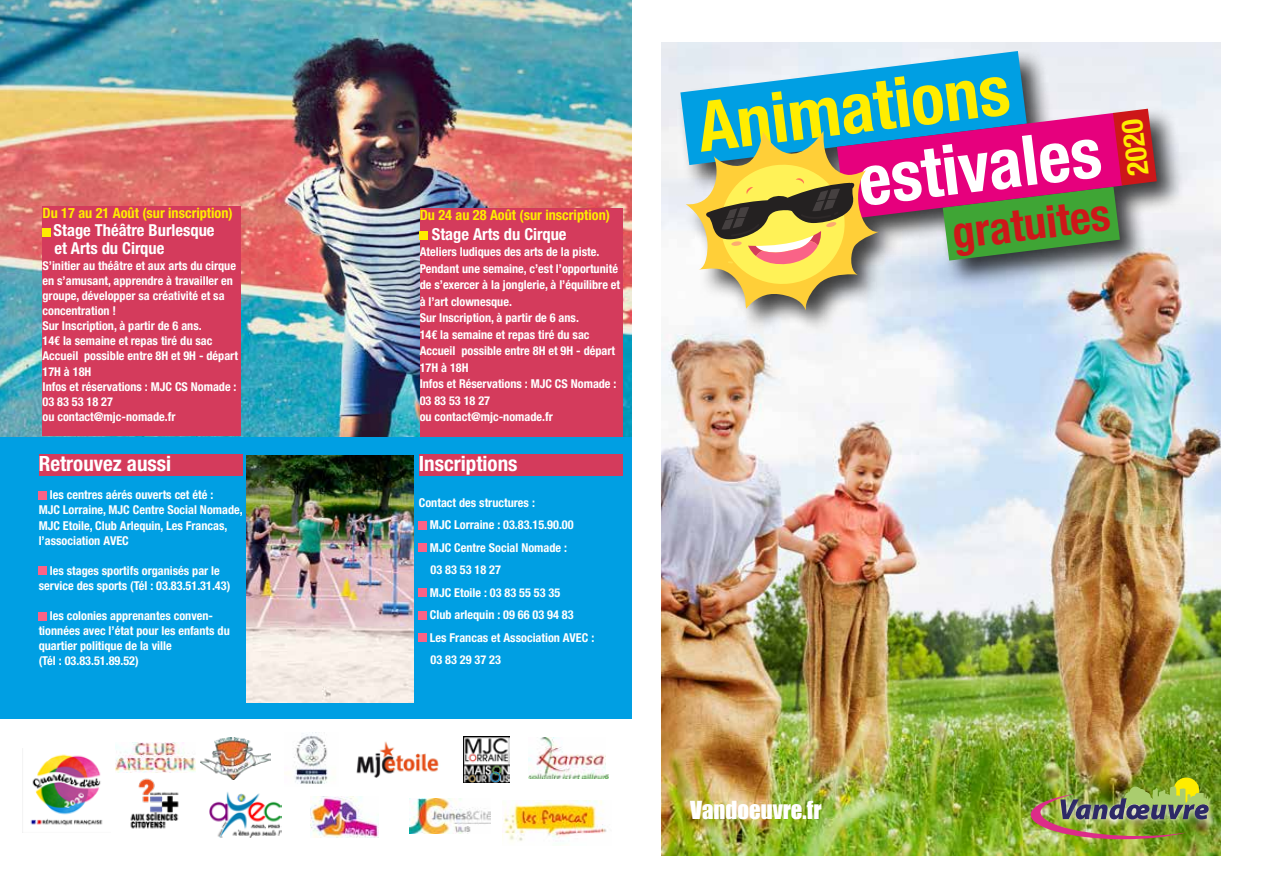
<style>
.page{position:relative;width:1263px;height:893px;background:#fff}
.page>*{position:absolute;margin:0;border:0;box-sizing:border-box;transform-origin:0 0}
.t1{font:700 condensed 69.75px "Helvetica Neue LT Std";color:#ffed00}
.t2{font:700 condensed 69.75px "Helvetica Neue LT Std";color:#fff}
.t3{font:700 condensed 44.7px "Helvetica Neue LT Std";color:#cd1719}
.t4{font:700 condensed 29.4px "Helvetica Neue LT Std";color:#ffed00}
.t5{font:22.8px "Impact";color:#fff}
.t6{font:700 condensed 21px "Helvetica Neue LT Std";color:#fff}
.t7{font:700 condensed 16.5px/18px "Helvetica Neue LT Std";color:#fff}
.t8{font:700 condensed 14.25px "Helvetica Neue LT Std";color:#ffed00}
.t9{font:700 condensed 12.3px/15.1px "Helvetica Neue LT Std";color:#fff}
</style>
<div class="page">
<img style="left:0;top:0;width:631px;height:437px">
<div style="left:420px;top:208px;width:202px;height:232px;background:#d43b5c"></div>
<div style="left:420px;top:231px;width:8px;height:9px;background:#ffed00"></div>
<div style="left:43px;top:207px;width:198px;height:229px;background:#d43b5c"></div>
<div style="left:43px;top:228px;width:8px;height:8px;background:#ffed00"></div>
<div style="left:0;top:437px;width:631px;height:282px;background:#009fe3"></div>
<img style="left:662px;top:43px;width:558px;height:813px">
<div style="left:677px;top:48px;width:508px;height:288px;background:#000;opacity:.75"></div>
<svg style="left:680px;top:51px;width:477px;height:260px"></svg>
<img style="left:1209px;top:789px;width:9px;height:40px">
<div style="left:1173px;top:777px;width:26px;height:26px;background:#ffed00;border-radius:50%"></div>
<img style="left:1031px;top:786px;width:178px;height:53px">
<div style="left:39px;top:454px;width:203px;height:21px;background:#d43b5c"></div>
<div style="left:39px;top:491px;width:8px;height:8px;background:#fa6387"></div>
<div style="left:39px;top:567px;width:8px;height:8px;background:#fa6387"></div>
<div style="left:39px;top:612px;width:8px;height:8px;background:#fa6387"></div>
<div style="left:419px;top:454px;width:203px;height:21px;background:#d43b5c"></div>
<div style="left:419px;top:521px;width:8px;height:8px;background:#fa6387"></div>
<div style="left:419px;top:544px;width:8px;height:8px;background:#fa6387"></div>
<div style="left:419px;top:589px;width:8px;height:8px;background:#fa6387"></div>
<div style="left:419px;top:611px;width:8px;height:8px;background:#fa6387"></div>
<div style="left:419px;top:634px;width:8px;height:8px;background:#fa6387"></div>
<img style="left:246px;top:455px;width:168px;height:247px">
<img style="left:311px;top:797px;width:67px;height:40px">
<img style="left:200px;top:737px;width:70px;height:43px">
<img style="left:409px;top:799px;width:81px;height:34px">
<img style="left:502px;top:800px;width:105px;height:41px">
<img style="left:464px;top:736px;width:45px;height:46px">
<img style="left:30px;top:754px;width:73px;height:72px">
<img style="left:529px;top:738px;width:77px;height:40px">
<svg style="left:605px;top:774px;width:4px;height:4px"></svg>
<img style="left:130px;top:778px;width:49px;height:51px">
<img style="left:356px;top:741px;width:83px;height:37px">
<img style="left:209px;top:792px;width:73px;height:45px">
<img style="left:115px;top:742px;width:81px;height:31px">
<img style="left:294px;top:732px;width:34px;height:52px">
<p class="t8" style="left:43px;top:205px;width:192px">Du 17 au 21 Août (sur inscription)</p>
<h3 class="t7" style="left:54px;top:221px;width:162px">Stage Théâtre Burlesque et Arts du Cirque</h3>
<p class="t9" style="left:43px;top:257px;width:197px">S’initier au théâtre et aux arts du cirque en s’amusant, apprendre à travailler en groupe, développer sa créativité et sa concentration !<br>Sur Inscription, à partir de 6 ans.<br>14€ la semaine et repas tiré du sac<br>Accueil possible entre 8H et 9H - départ<br>17H à 18H<br>Infos et réservations : MJC CS Nomade :<br>03 83 53 18 27<br>ou contact@mjc-nomade.fr</p>
<h3 class="t6" style="left:39px;top:450px;width:134px">Retrouvez aussi</h3>
<p class="t9" style="left:39px;top:487px;width:206px;text-indent:11px">les centres aérés ouverts cet été :<br>MJC Lorraine, MJC Centre Social Nomade, MJC Etoile, Club Arlequin, Les Francas, l’association AVEC</p>
<p class="t9" style="left:39px;top:563px;width:193px;text-align:center">les stages sportifs organisés par le service des sports (Tél : 03.83.51.31.43)</p>
<p class="t9" style="left:39px;top:608px;width:193px;text-indent:11px">les colonies apprenantes conven&shy;tionnées avec l’état pour les enfants du quartier politique de la ville<br>(Tél : 03.83.51.89.52)</p>
<p class="t8" style="left:420px;top:206px;width:192px">Du 24 au 28 Août (sur inscription)</p>
<h3 class="t7" style="left:432px;top:224px;width:136px">Stage Arts du Cirque</h3>
<p class="t9" style="left:420px;top:243px;width:202px;line-height:16.5px">Ateliers ludiques des arts de la piste.<br>Pendant une semaine, c’est l’opportunité de s’exercer à la jonglerie, à l’équilibre et à l’art clownesque.<br>Sur Inscription, à partir de 6 ans.<br>14€ la semaine et repas tiré du sac<br>Accueil possible entre 8H et 9H - départ<br>17H à 18H<br>Infos et Réservations : MJC CS Nomade :<br>03 83 53 18 27<br>ou contact@mjc-nomade.fr</p>
<h3 class="t6" style="left:419px;top:450px;width:100px">Inscriptions</h3>
<p class="t9" style="left:430px;top:491px;width:166px;line-height:22.5px;text-indent:-11px">Contact des structures :<br>MJC Lorraine : 03.83.15.90.00<br>MJC Centre Social Nomade :<br>03 83 53 18 27<br>MJC Etoile : 03 83 55 53 35<br>Club arlequin : 09 66 03 94 83<br>Les Francas et Association AVEC :<br>03 83 29 37 23</p>
<h1 class="t1" style="left:693px;top:85px;width:315px;rotate:-7deg">Animations</h1>
<h1 class="t2" style="left:853px;top:139px;width:245px;rotate:-7deg">estivales</h1>
<h2 class="t3" style="left:949px;top:206px;width:160px;rotate:-7deg">gratuites</h2>
<h3 class="t4" style="left:1121px;top:177px;width:58px;rotate:-97deg">2020</h3>
<h3 class="t5" style="left:690px;top:793px;width:133px">Vandoeuvre.fr</h3>
</div>
